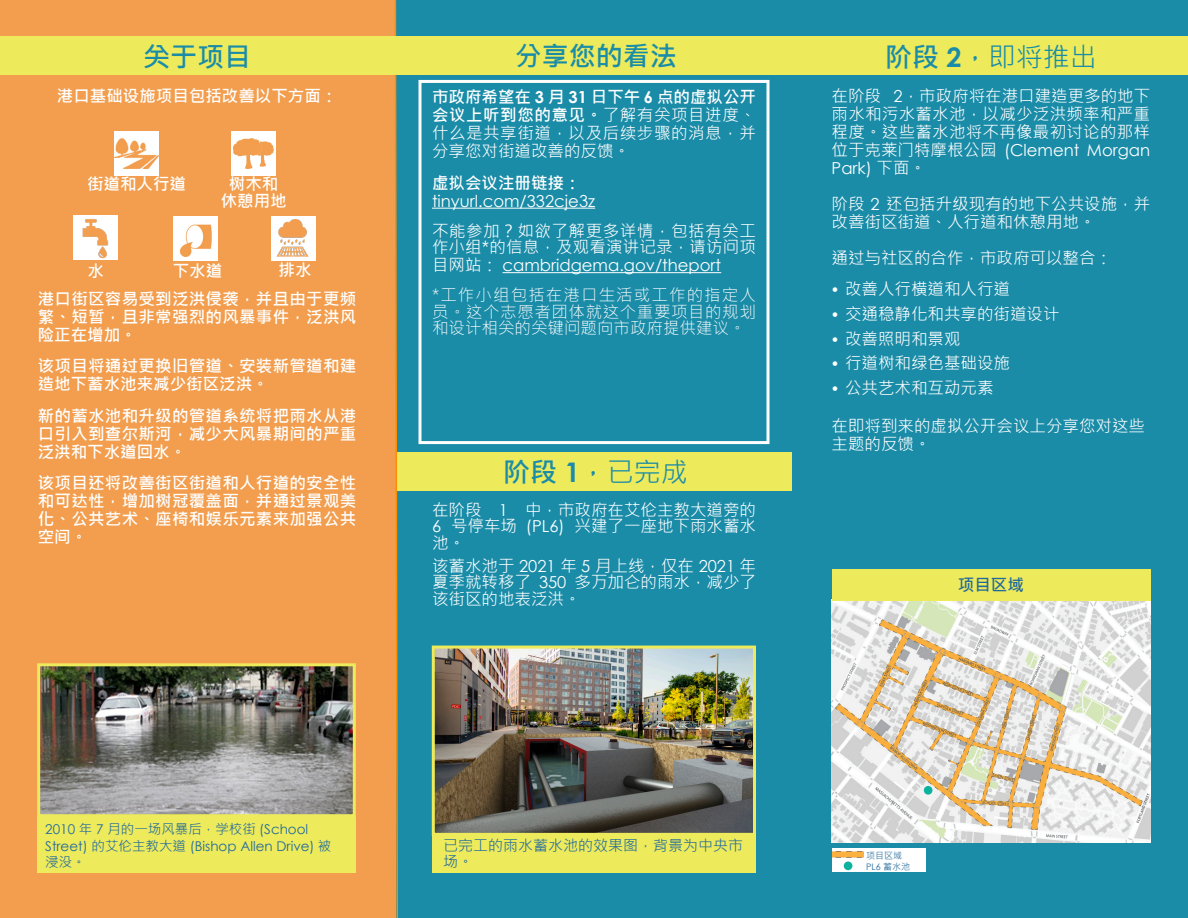
<style>
.page{position:relative;width:1188px;height:918px;background:#fff}
.page>*{position:absolute;margin:0;border:0;box-sizing:border-box;transform-origin:0 0}
.t1{font:700 27px "Microsoft Jheng Hei";color:#1a8ca8}
.t2{font:27px "Microsoft Jheng Hei";color:#1a8ca8}
.t3{font:16.5px/18px "Microsoft Jheng Hei";color:#fff;text-align:justify}
.t4{font:700 16.5px/18px "Microsoft Jheng Hei";letter-spacing:.015em;color:#fff;text-align:justify}
.t5{font:300 16.5px/16.5px "Microsoft Jheng Hei";letter-spacing:.035em;color:#fff;text-align:justify}
.t6{font:16.5px/18px "Century Gothic";color:#fff}
.t7{font:16.5px/16.5px "Microsoft Jheng Hei";letter-spacing:.035em;color:#fff}
.t8{font:700 16.5px "Microsoft Jheng Hei";color:#236a9c}
.t9{font:15px/16.5px "Microsoft Jheng Hei";color:#236a9c}
.t10{font:13.5px/16.2px "Century Gothic";color:#236a9c}
.t11{font:9px "Century Gothic";color:#236a9c}
.t12{font:9px "Microsoft Jheng Hei";color:#236a9c}
.s1{font-weight:700}
.s2{font-family:"Century Gothic";font-weight:700}
.s3{font-family:"Microsoft Jheng Hei";font-weight:700}
.s4{font-family:"Microsoft Jheng Hei"}
.s5{font-family:"Century Gothic"}
.s6{font-weight:400}
</style>
<div class="page">
<div style="left:0;top:0;width:407px;height:918px;background:#f29e4e"></div>
<div style="left:397px;top:0;width:791px;height:918px;background:#1a8ca8"></div>
<div style="left:37px;top:817px;width:319px;height:56px;background:#edea5b"></div>
<div style="left:396px;top:452px;width:396px;height:39px;background:#edea5b"></div>
<div style="left:418px;top:80px;width:352px;height:364px;border:3px solid #fff"></div>
<svg style="left:394px;top:0;width:4px;height:918px"></svg>
<div style="left:0;top:36px;width:1188px;height:39px;background:#edea5b"></div>
<img style="left:832px;top:601px;width:318px;height:242px">
<div style="left:832px;top:849px;width:94px;height:23px;background:#fff"></div>
<hr style="left:432px;top:208px;width:163px;height:1px;background:#fff">
<hr style="left:503px;top:272px;width:218px;height:1px;background:#fff">
<div style="left:924px;top:786px;width:8px;height:9px;background:#0bb39e;border-radius:50%"></div>
<div style="left:844px;top:862px;width:8px;height:8px;background:#0bb39e;border-radius:50%"></div>
<img style="left:41px;top:667px;width:311px;height:146px">
<div style="left:37px;top:663px;width:319px;height:154px;border:3px solid #edea5b"></div>
<div style="left:832px;top:570px;width:318px;height:31px;background:#edea5b"></div>
<img style="left:833px;top:851px;width:31px;height:6px">
<img style="left:436px;top:650px;width:316px;height:182px">
<div style="left:432px;top:646px;width:324px;height:190px;border:3px solid #edea5b"></div>
<div style="left:432px;top:834px;width:324px;height:39px;background:#edea5b"></div>
<img style="left:174px;top:216px;width:44px;height:44px">
<img style="left:73px;top:216px;width:44px;height:44px">
<div style="left:115px;top:131px;width:44px;height:45px;background:#fff"></div>
<img style="left:115px;top:138px;width:44px;height:31px">
<div style="left:271px;top:216px;width:44px;height:44px;background:#fff"></div>
<img style="left:276px;top:219px;width:33px;height:38px">
<div style="left:231px;top:131px;width:44px;height:45px;background:#fff"></div>
<img style="left:234px;top:139px;width:40px;height:29px">
<p class="t1" style="left:143px;top:40px;width:109px">关于项目</p>
<p class="t4" style="left:57px;top:87px;width:282px">港口基础设施项目包括改善以下方面：</p>
<p class="t4" style="left:87px;top:175px;width:100px">街道和人行道</p>
<p class="t4" style="left:221px;top:176px;width:67px;line-height:16.5px;text-align:center">树木和休憩用地</p>
<p class="t4" style="left:88px;top:262px;width:18px">水</p>
<p class="t4" style="left:173px;top:262px;width:51px">下水道</p>
<p class="t4" style="left:279px;top:261px;width:34px">排水</p>
<p class="t4" style="left:38px;top:290px;width:320px">港口街区容易受到泛洪侵袭，并且由于更频繁、短暂，且非常强烈的风暴事件，泛洪风险正在增加。</p>
<p class="t4" style="left:38px;top:357px;width:320px">该项目将通过更换旧管道、安装新管道和建造地下蓄水池来减少街区泛洪。</p>
<p class="t4" style="left:38px;top:407px;width:320px">新的蓄水池和升级的管道系统将把雨水从港口引入到查尔斯河，减少大风暴期间的严重泛洪和下水道回水。</p>
<p class="t4" style="left:38px;top:474px;width:320px">该项目还将改善街区街道和人行道的安全性和可达性，增加树冠覆盖面，并通过景观美化、公共艺术、座椅和娱乐元素来加强公共空间。</p>
<p class="t1" style="left:515px;top:39px;width:163px">分享您的看法</p>
<p class="t3" style="left:432px;top:88px;width:326px"><span class="s1">市政府希望在</span> <span class="s2">3</span> <span class="s1">月</span> <span class="s2">31</span> <span class="s1">日下午</span> <span class="s2">6</span> <span class="s1">点的虚拟公开会议上听到您的意见。</span>了解有关项目进度、什么是共享街道，以及后续步骤的消息，并分享您对街道改善的反馈。</p>
<p class="t6" style="left:432px;top:173px;width:165px"><span class="s3">虚拟会议注册链接：</span>tinyurl.com/332cje3z</p>
<p class="t7" style="left:432px;top:222px;width:326px">不能参加？如欲了解更多详情，包括有关工作小组*的信息，及观看演讲记录，请访问项</p>
<p class="t6" style="left:432px;top:256px;width:291px"><span class="s4">目网站：</span> cambridgema.gov/theport</p>
<p class="t5" style="left:432px;top:287px;width:326px">*工作小组包括在港口生活或工作的指定人员。这个志愿者团体就这个重要项目的规划和设计相关的关键问题向市政府提供建议。</p>
<p class="t1" style="left:503px;top:455px;width:186px">阶段 <span class="s5">1</span>，<span class="s6">已完成</span></p>
<p class="t3" style="left:432px;top:501px;width:325px;line-height:16.5px">在阶段 <span class="s5">1</span> 中，市政府在艾伦主教大道旁的<span class="s5">6</span> 号停车场 <span class="s5">(PL6)</span> 兴建了一座地下雨水蓄水池。</p>
<p class="t3" style="left:432px;top:558px;width:325px;line-height:16.5px">该蓄水池于 <span class="s5">2021</span> 年 <span class="s5">5</span> 月上线，仅在 <span class="s5">2021</span> 年夏季就转移了 <span class="s5">350</span> 多万加仑的雨水，减少了该街区的地表泛洪。</p>
<p class="t2" style="left:885px;top:40px;width:213px"><span class="s1">阶段</span> <span class="s2">2</span><span class="s1">，</span>即将推出</p>
<p class="t3" style="left:832px;top:87px;width:320px">在阶段 <span class="s5">2</span>，市政府将在港口建造更多的地下雨水和污水蓄水池，以减少泛洪频率和严重程度。这些蓄水池将不再像最初讨论的那样位于克莱门特摩根公园 <span class="s5">(Clement Morgan Park)</span> 下面。</p>
<p class="t3" style="left:832px;top:195px;width:320px">阶段 <span class="s5">2</span> 还包括升级现有的地下公共设施，并改善街区街道、人行道和休憩用地。</p>
<p class="t3" style="left:832px;top:249px;width:282px">通过与社区的合作，市政府可以整合：</p>
<p class="t3" style="left:832px;top:280px;width:180px">• 改善人行横道和人行道</p>
<p class="t3" style="left:832px;top:305px;width:229px">• 交通稳静化和共享的街道设计</p>
<p class="t3" style="left:832px;top:330px;width:130px">• 改善照明和景观</p>
<p class="t3" style="left:832px;top:354px;width:180px">• 行道树和绿色基础设施</p>
<p class="t3" style="left:832px;top:379px;width:163px">• 公共艺术和互动元素</p>
<p class="t3" style="left:832px;top:417px;width:315px">在即将到来的虚拟公开会议上分享您对这些主题的反馈。</p>
<p class="t8" style="left:958px;top:575px;width:67px">项目区域</p>
<p class="t10" style="left:45px;top:821px;width:288px">2010 <span class="s4">年</span> 7 <span class="s4">月的一场风暴后，学校街</span> (School<br>Street) <span class="s4">的艾伦主教大道</span> (Bishop Allen Drive) <span class="s4">被浸没。</span></p>
<p class="t9" style="left:443px;top:837px;width:301px">已完工的雨水蓄水池的效果图，背景为中央市场。</p>
<p class="t12" style="left:866px;top:850px;width:37px">项目区域</p>
<p class="t11" style="left:866px;top:861px;width:45px">PL6 <span class="s4">蓄水池</span></p>
</div>
